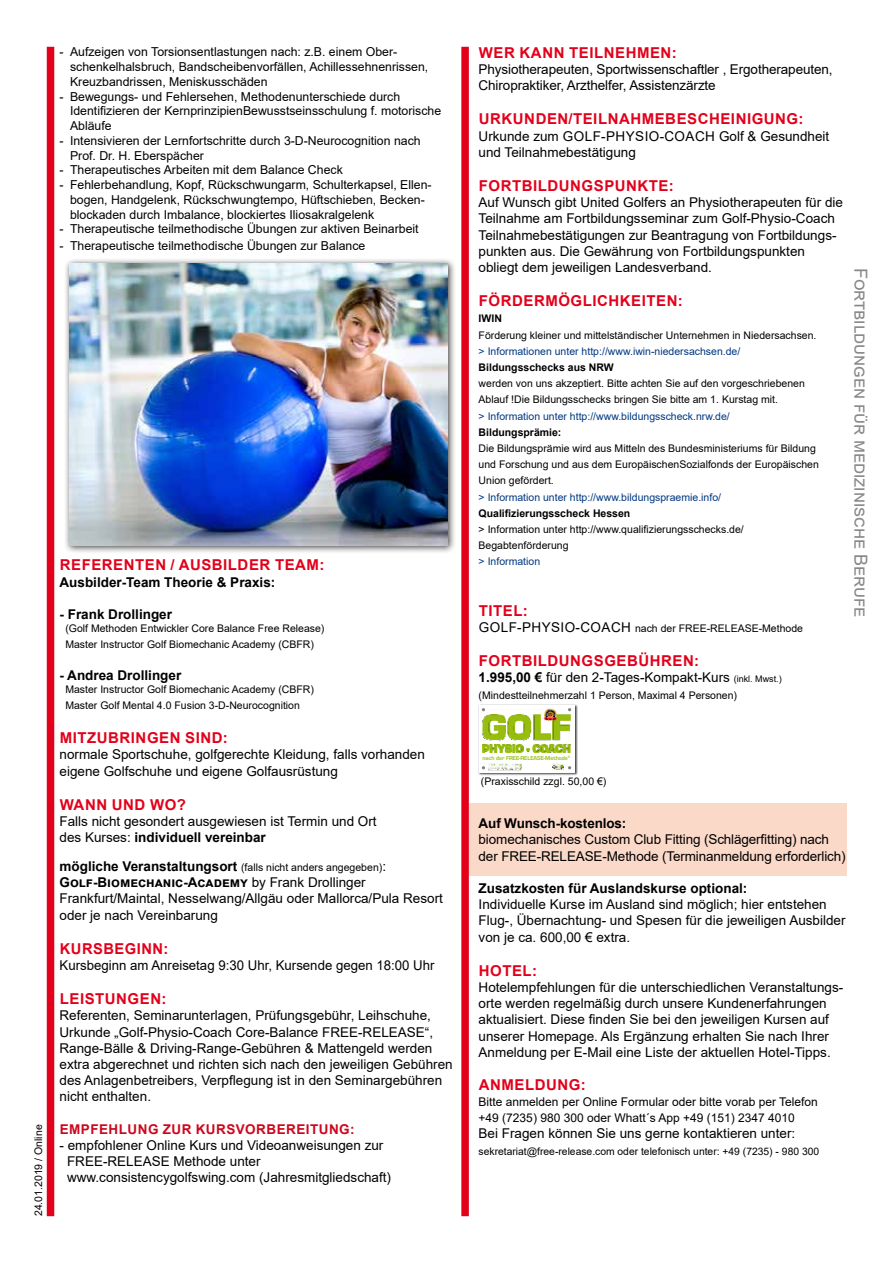
<style>
.page{position:relative;width:893px;height:1263px;background:#fff}
.page>*{position:absolute;margin:0;border:0;box-sizing:border-box;transform-origin:0 0}
.t1{font:18px "Arial";color:#87888a}
.t2{font:700 15px "Arial";letter-spacing:.035em;color:#e2001a}
.t3{font:13.5px/16.2px "Arial";color:#000}
.t4{font:700 13.5px "Arial";color:#000}
.t5{font:700 13.5px "Arial";letter-spacing:.035em;color:#cd071e}
.t6{font:12.3px/14.7px "Arial";color:#000}
.t7{font:12px/16.2px "Arial";color:#000}
.t8{font:10.5px/16.2px "Arial";color:#000}
.t9{font:10.5px "Arial";color:#003882}
.t10{font:700 10.5px "Arial";color:#000}
.t11{font:10.35px "Arial";color:#000}
.t12{font:700 5.85px "Eurostile";color:#97bf0d}
.t13{font:1.95px "Eurostile Black DTC";color:#000}
.s1{font-weight:700}
.s2{font-weight:700;font-size:13.5px}
.s3{font-size:13.5px}
.s4{font-size:9px}
</style>
<div class="page">
<div style="left:469px;top:803px;width:377px;height:73px;background:#fbd9c9"></div>
<div style="left:478px;top:704px;width:100px;height:71px;background:#000;opacity:.75"></div>
<div style="left:479px;top:705px;width:95px;height:67px;background:#fff"></div>
<svg style="left:553px;top:764px;width:18px;height:6px"></svg>
<svg style="left:482px;top:708px;width:89px;height:45px"></svg>
<img style="left:487px;top:763px;width:35px;height:7px">
<img style="left:488px;top:763px;width:33px;height:6px">
<div style="left:47px;top:47px;width:7px;height:1169px;background:#e2001a"></div>
<div style="left:461px;top:47px;width:8px;height:1169px;background:#e2001a"></div>
<div style="left:64px;top:258px;width:392px;height:296px;background:#000;opacity:.75"></div>
<img style="left:69px;top:263px;width:379px;height:282px">
<p class="t6" style="left:70px;top:45px;width:360px;text-indent:-11px">- Aufzeigen von Torsionsentlastungen nach: z.B. einem Ober&shy;schenkelhalsbruch, Bandscheibenvorfällen, Achillessehnenrissen,<br>Kreuzbandrissen, Meniskusschäden</p>
<p class="t6" style="left:70px;top:89px;width:373px;text-indent:-11px">- Bewegungs- und Fehlersehen, Methodenunterschiede durch<br>Identifizieren der KernprinzipienBewusstseinsschulung f. motorische<br>Abläufe</p>
<p class="t6" style="left:70px;top:133px;width:352px;text-indent:-11px">- Intensivieren der Lernfortschritte durch 3-D-Neurocognition nach<br>Prof. Dr. H. Eberspächer</p>
<p class="t6" style="left:60px;top:163px;width:285px">- Therapeutisches Arbeiten mit dem Balance Check</p>
<p class="t6" style="left:70px;top:177px;width:363px;text-indent:-11px">- Fehlerbehandlung, Kopf, Rückschwungarm, Schulterkapsel, Ellen&shy;bogen, Handgelenk, Rückschwungtempo, Hüftschieben, Becken&shy;blockaden durch Imbalance, blockiertes Iliosakralgelenk</p>
<p class="t6" style="left:60px;top:222px;width:361px">- Therapeutische teilmethodische Übungen zur aktiven Beinarbeit</p>
<p class="t6" style="left:60px;top:238px;width:307px">- Therapeutische teilmethodische Übungen zur Balance</p>
<p class="t8" style="left:30px;top:1216px;width:93px;rotate:-90deg">24.01.2019 / Online</p>
<p class="t2" style="left:60px;top:554px;width:266px">REFERENTEN / AUSBILDER TEAM:</p>
<p class="t4" style="left:60px;top:572px;width:217px">Ausbilder-Team Theorie &amp; Praxis:</p>
<p class="t4" style="left:60px;top:605px;width:114px">- Frank Drollinger</p>
<p class="t8" style="left:65px;top:620px;width:261px">(Golf Methoden Entwickler Core Balance Free Release)<br>Master Instructor Golf Biomechanic Academy (CBFR)</p>
<p class="t4" style="left:60px;top:666px;width:123px">- Andrea Drollinger</p>
<p class="t8" style="left:65px;top:681px;width:250px">Master Instructor Golf Biomechanic Academy (CBFR)<br>Master Golf Mental 4.0 Fusion 3-D-Neurocognition</p>
<p class="t2" style="left:60px;top:727px;width:170px">MITZUBRINGEN SIND:</p>
<p class="t3" style="left:60px;top:746px;width:367px">normale Sportschuhe, golfgerechte Kleidung, falls vorhanden eigene Golfschuhe und eigene Golfausrüstung</p>
<p class="t2" style="left:60px;top:794px;width:128px">WANN UND WO?</p>
<p class="t3" style="left:60px;top:813px;width:319px">Falls nicht gesondert ausgewiesen ist Termin und Ort des Kurses: <span class="s1">individuell vereinbar</span></p>
<p class="t8" style="left:60px;top:859px;width:328px"><span class="s2">mögliche Veranstaltungsort</span> (falls nicht anders angegeben)<span class="s3">:</span></p>
<p class="t3" style="left:60px;top:874px;width:385px"><span class="s1">Golf-Biomechanic-Academy</span> by Frank Drollinger<br>Frankfurt/Maintal, Nesselwang/Allgäu oder Mallorca/Pula Resort oder je nach Vereinbarung</p>
<p class="t2" style="left:60px;top:938px;width:110px">KURSBEGINN:</p>
<p class="t3" style="left:60px;top:957px;width:377px">Kursbeginn am Anreisetag 9:30 Uhr, Kursende gegen 18:00 Uhr</p>
<p class="t2" style="left:60px;top:988px;width:108px">LEISTUNGEN:</p>
<p class="t3" style="left:60px;top:1007px;width:395px">Referenten, Seminarunterlagen, Prüfungsgebühr, Leihschuhe, Urkunde „Golf-Physio-Coach Core-Balance FREE-RELEASE“, Range-Bälle &amp; Driving-Range-Gebühren &amp; Mattengeld werden extra abgerechnet und richten sich nach den jeweiligen Gebühren des Anlagenbetreibers, Verpflegung ist in den Seminargebühren nicht enthalten.</p>
<p class="t5" style="left:60px;top:1119px;width:296px">EMPFEHLUNG ZUR KURSVORBEREITUNG:</p>
<p class="t3" style="left:67px;top:1137px;width:326px;text-indent:-8px">- empfohlener Online Kurs und Videoanweisungen zur<br>FREE-RELEASE Methode unter www.consistencygolfswing.com (Jahresmitgliedschaft)</p>
<p class="t2" style="left:479px;top:42px;width:199px">WER KANN TEILNEHMEN:</p>
<p class="t3" style="left:479px;top:61px;width:356px">Physiotherapeuten, Sportwissenschaftler , Ergotherapeuten,<br>Chiropraktiker, Arzthelfer, Assistenzärzte</p>
<p class="t2" style="left:479px;top:108px;width:326px">URKUNDEN/TEILNAHMEBESCHEINIGUNG:</p>
<p class="t3" style="left:479px;top:128px;width:352px">Urkunde zum GOLF-PHYSIO-COACH Golf &amp; Gesundheit und Teilnahmebestätigung</p>
<p class="t2" style="left:479px;top:175px;width:197px">FORTBILDUNGSPUNKTE:</p>
<p class="t3" style="left:479px;top:194px;width:366px">Auf Wunsch gibt United Golfers an Physiotherapeuten für die Teilnahme am Fortbildungsseminar zum Golf-Physio-Coach Teilnahmebestätigungen zur Beantragung von Fortbildungs&shy;punkten aus. Die Gewährung von Fortbildungspunkten obliegt dem jeweiligen Landesverband.</p>
<p class="t2" style="left:479px;top:290px;width:205px">FÖRDERMÖGLICHKEITEN:</p>
<p class="t10" style="left:479px;top:311px;width:25px">IWIN</p>
<p class="t8" style="left:479px;top:327px;width:339px">Förderung kleiner und mittelständischer Unternehmen in Niedersachsen.</p>
<p class="t9" style="left:479px;top:344px;width:263px">&gt; Informationen unter http://www.iwin-niedersachsen.de/</p>
<p class="t10" style="left:479px;top:360px;width:137px">Bildungsschecks aus NRW</p>
<p class="t8" style="left:479px;top:375px;width:328px">werden von uns akzeptiert. Bitte achten Sie auf den vorgeschriebenen<br>Ablauf !Die Bildungsschecks bringen Sie bitte am 1. Kurstag mit.</p>
<p class="t9" style="left:479px;top:409px;width:253px">&gt; Information unter http://www.bildungsscheck.nrw.de/</p>
<p class="t10" style="left:479px;top:425px;width:84px">Bildungsprämie:</p>
<p class="t8" style="left:479px;top:440px;width:342px">Die Bildungsprämie wird aus Mitteln des Bundesministeriums für Bildung und Forschung und aus dem EuropäischenSozialfonds der Europäischen<br>Union gefördert.</p>
<p class="t9" style="left:479px;top:490px;width:244px">&gt; Information unter http://www.bildungspraemie.info/</p>
<p class="t10" style="left:479px;top:506px;width:153px">Qualifizierungsscheck Hessen</p>
<p class="t8" style="left:479px;top:521px;width:267px">&gt; Information unter http://www.qualifizierungsschecks.de/<br>Begabtenförderung</p>
<p class="t9" style="left:479px;top:554px;width:63px">&gt; Information</p>
<p class="t2" style="left:479px;top:600px;width:51px">TITEL:</p>
<p class="t8" style="left:479px;top:620px;width:326px"><span class="s3">GOLF-PHYSIO-COACH</span> nach der FREE-RELEASE-Methode</p>
<p class="t2" style="left:479px;top:650px;width:222px">FORTBILDUNGSGEBÜHREN:</p>
<p class="t3" style="left:479px;top:669px;width:305px"><span class="s1">1.995,00 €</span> für den 2-Tages-Kompakt-Kurs <span class="s4">(inkl. Mwst.)</span></p>
<p class="t8" style="left:479px;top:687px;width:260px">(Mindestteilnehmerzahl 1 Person, Maximal 4 Personen)</p>
<p class="t13" style="left:548px;top:712px;width:6px">GOLF</p>
<h1 class="t1" style="left:873px;top:268px;width:350px;rotate:90deg">Fortbildungen für medizinische Berufe</h1>
<p class="t12" style="left:482px;top:755px;width:90px">nach der FREE-RELEASE-Methode<sup>®</sup></p>
<p class="t8" style="left:481px;top:773px;width:127px">(Praxisschild zzgl. 50,00 €)</p>
<p class="t4" style="left:479px;top:814px;width:149px">Auf Wunsch-kostenlos:</p>
<p class="t3" style="left:479px;top:831px;width:369px">biomechanisches Custom Club Fitting (Schlägerfitting) nach der FREE-RELEASE-Methode (Terminanmeldung erforderlich)</p>
<p class="t4" style="left:479px;top:879px;width:270px">Zusatzkosten für Auslandskurse optional:</p>
<p class="t3" style="left:479px;top:896px;width:368px">Individuelle Kurse im Ausland sind möglich; hier entstehen<br>Flug-, Übernachtung- und Spesen für die jeweiligen Ausbilder von je ca. 600,00 € extra.</p>
<p class="t2" style="left:479px;top:960px;width:60px">HOTEL:</p>
<p class="t3" style="left:479px;top:979px;width:366px">Hotelempfehlungen für die unterschiedlichen Veranstaltungs&shy;orte werden regelmäßig durch unsere Kundenerfahrungen aktualisiert. Diese finden Sie bei den jeweiligen Kursen auf unserer Homepage. Als Ergänzung erhalten Sie nach Ihrer Anmeldung per E-Mail eine Liste der aktuellen Hotel-Tipps.</p>
<p class="t2" style="left:479px;top:1074px;width:108px">ANMELDUNG:</p>
<p class="t7" style="left:479px;top:1094px;width:341px">Bitte anmelden per Online Formular oder bitte vorab per Telefon +49 (7235) 980 300 oder Whatt´s App +49 (151) 2347 4010</p>
<p class="t3" style="left:479px;top:1125px;width:318px">Bei Fragen können Sie uns gerne kontaktieren unter:</p>
<p class="t11" style="left:479px;top:1144px;width:342px">sekretariat@free-release.com oder telefonisch unter: +49 (7235) - 980 300</p>
</div>
